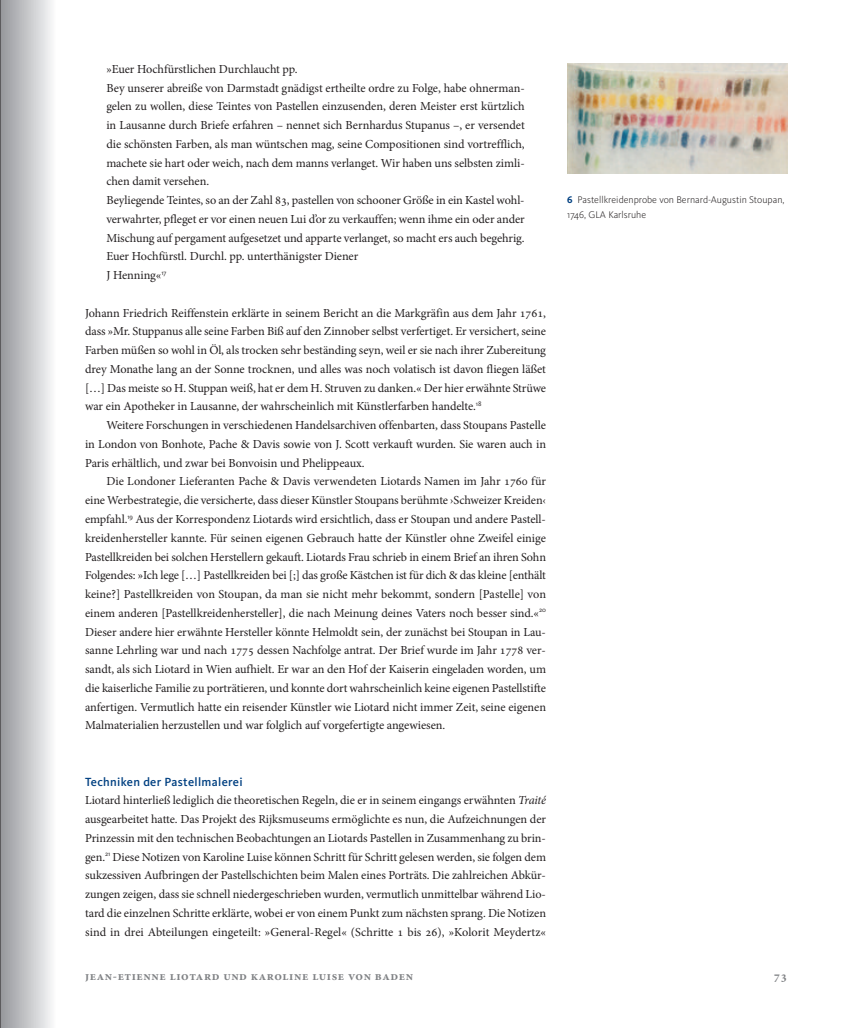
<style>
.page{position:relative;width:851px;height:1028px;background:#fff}
.page>*{position:absolute;margin:0;border:0;box-sizing:border-box;transform-origin:0 0}
.t1{font:12.25px/18.8px "Minion Pro";letter-spacing:-.005em;color:#231f20;text-align:justify}
.t2{font:700 12.25px "Minion Pro";letter-spacing:.05em;color:#808285}
.t3{font:500 12.25px "Kievit Offc";letter-spacing:.025em;color:#014081}
.t4{font:300 10px/15px "Kievit Pro";color:#231f20}
.s1{font-style:italic}
.s2{font-family:"Kievit Sc Offc";font-weight:700;color:#014081}
</style>
<div class="page">
<hr style="left:0;top:0;width:1px;height:1028px;background:#231f20">
<img style="left:567px;top:64px;width:220px;height:110px">
<p class="t1" style="left:106px;top:61px;width:420px;text-align:left">»Euer Hochfürstlichen Durchlaucht pp.<br>Bey unserer abreiße von Darmstadt gnädigst ertheilte ordre zu Folge, habe ohnerman&shy;gelen zu wollen, diese Teintes von Pastellen einzusenden, deren Meister erst kürtzlich in Lausanne durch Briefe erfahren – nennet sich Bernhardus Stupanus –, er versendet die schönsten Farben, als man wüntschen mag, seine Compositionen sind vortrefflich, machete sie hart oder weich, nach dem manns verlanget. Wir haben uns selbsten zimli&shy;chen damit versehen.<br>Beyliegende Teintes, so an der Zahl 83, pastellen von schooner Größe in ein Kastel wohl&shy;verwahrter, pfleget er vor einen neuen Lui d’or zu verkauffen; wenn ihme ein oder ander Mischung auf pergament aufgesetzet und apparte verlanget, so macht ers auch begehrig.<br>Euer Hochfürstl. Durchl. pp. unterthänigster Diener<br>J Henning«<sup>17</sup></p>
<p class="t1" style="left:85px;top:304px;width:462px">Johann Friedrich Reiffenstein erklärte in seinem Bericht an die Markgräfin aus dem Jahr 1761, dass »Mr. Stuppanus alle seine Farben Biß auf den Zinnober selbst verfertiget. Er versichert, seine Farben müßen so wohl in Öl, als trocken sehr beständing seyn, weil er sie nach ihrer Zubereitung drey Monathe lang an der Sonne trocknen, und alles was noch volatisch ist davon fliegen läßet […] Das meiste so H. Stuppan weiß, hat er dem H. Struven zu danken.« Der hier erwähnte Strüwe war ein Apotheker in Lausanne, der wahrscheinlich mit Künstlerfarben handelte.<sup>18</sup></p>
<p class="t1" style="left:85px;top:417px;width:462px;text-indent:21px">Weitere Forschungen in verschiedenen Handelsarchiven offenbarten, dass Stoupans Pastelle in London von Bonhote, Pache &amp; Davis sowie von J. Scott verkauft wurden. Sie waren auch in Paris erhältlich, und zwar bei Bonvoisin und Phelippeaux.</p>
<p class="t1" style="left:85px;top:473px;width:462px;text-indent:21px">Die Londoner Lieferanten Pache &amp; Davis verwendeten Liotards Namen im Jahr 1760 für eine Werbestrategie, die versicherte, dass dieser Künstler Stoupans berühmte ›Schweizer Kreiden‹ empfahl.<sup>19</sup> Aus der Korrespondenz Liotards wird ersichtlich, dass er Stoupan und andere Pastell&shy;kreidenhersteller kannte. Für seinen eigenen Gebrauch hatte der Künstler ohne Zweifel einige Pastellkreiden bei solchen Herstellern gekauft. Liotards Frau schrieb in einem Brief an ihren Sohn Folgendes: »Ich lege […] Pastellkreiden bei [;] das große Kästchen ist für dich &amp; das kleine [enthält keine?] Pastellkreiden von Stoupan, da man sie nicht mehr bekommt, sondern [Pastelle] von einem anderen [Pastellkreidenhersteller], die nach Meinung deines Vaters noch besser sind.«<sup>20<br></sup>Dieser andere hier erwähnte Hersteller könnte Helmoldt sein, der zunächst bei Stoupan in Lau&shy;sanne Lehrling war und nach 1775 dessen Nachfolge antrat. Der Brief wurde im Jahr 1778 ver&shy;sandt, als sich Liotard in Wien aufhielt. Er war an den Hof der Kaiserin eingeladen worden, um die kaiserliche Familie zu porträtieren, und konnte dort wahrscheinlich keine eigenen Pastellstifte anfertigen. Vermutlich hatte ein reisender Künstler wie Liotard nicht immer Zeit, seine eigenen Malmaterialien herzustellen und war folglich auf vorgefertigte angewiesen.</p>
<p class="t3" style="left:85px;top:774px;width:159px">Techniken der Pastellmalerei</p>
<p class="t1" style="left:85px;top:792px;width:462px">Liotard hinterließ lediglich die theoretischen Regeln, die er in seinem eingangs erwähnten <span class="s1">Traité </span>ausgearbeitet hatte. Das Projekt des Rijksmuseums ermöglichte es nun, die Aufzeichnungen der Prinzessin mit den technischen Beobachtungen an Liotards Pastellen in Zusammenhang zu brin&shy;gen.<sup>21</sup> Diese Notizen von Karoline Luise können Schritt für Schritt gelesen werden, sie folgen dem sukzessiven Aufbringen der Pastellschichten beim Malen eines Porträts. Die zahlreichen Abkür&shy;zungen zeigen, dass sie schnell niedergeschrieben wurden, vermutlich unmittelbar während Lio&shy;tard die einzelnen Schritte erklärte, wobei er von einem Punkt zum nächsten sprang. Die Notizen sind in drei Abteilungen eingeteilt: »General-Regel« (Schritte 1 bis 26), »Kolorit Meydertz«</p>
<p class="t2" style="left:85px;top:971px;width:329px">Jean-Etienne Liotard und Karoline Luise von Baden</p>
<p class="t4" style="left:567px;top:192px;width:219px"><span class="s2">6</span> Pastellkreidenprobe von Bernard-Augustin Stoupan,<br>1746, GLA Karlsruhe</p>
<p class="t2" style="left:773px;top:971px;width:15px">73</p>
</div>
